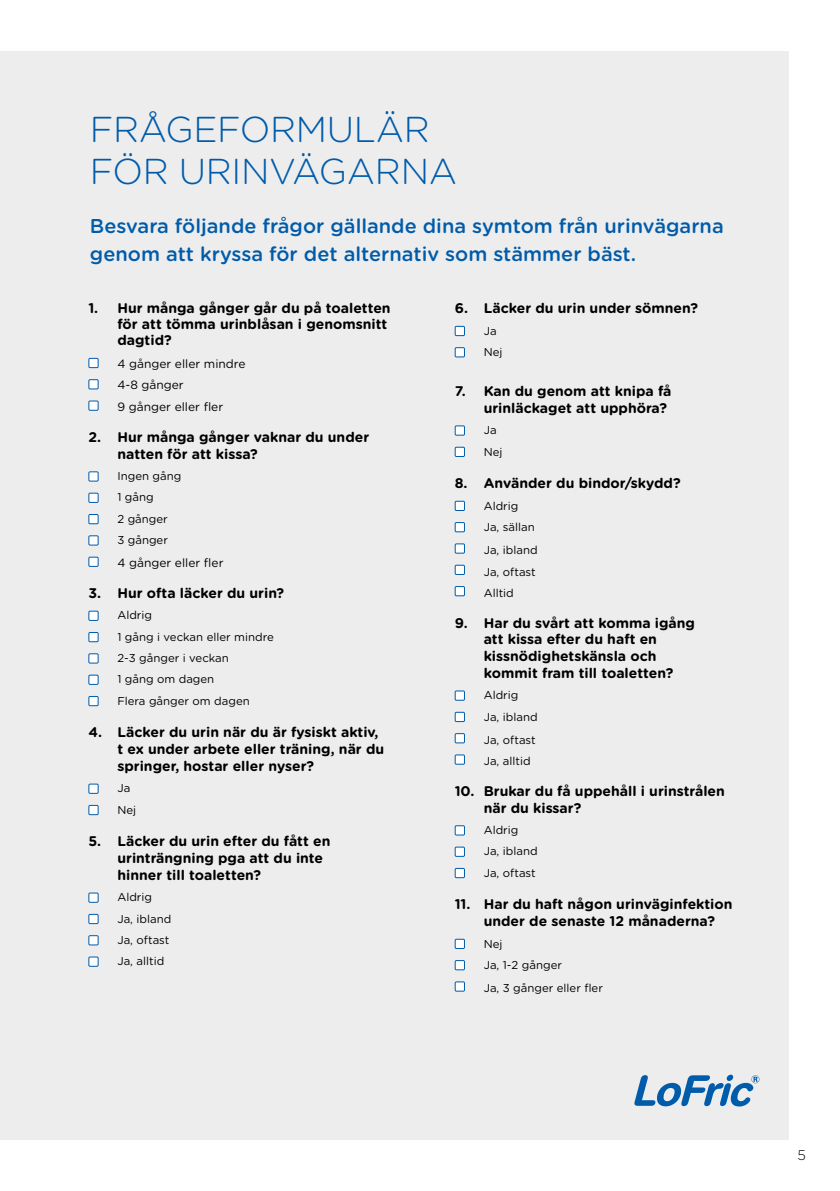
<style>
.page{position:relative;width:840px;height:1191px;background:#fff}
.page>*{position:absolute;margin:0;border:0;box-sizing:border-box;transform-origin:0 0}
.t1{font:300 36px/42px "Gotham Rounded";letter-spacing:-.01em;color:#005baa}
.t2{font:500 20px/28px "Gotham Rounded";color:#005baa}
.t3{font:700 14px/16.8px "Gotham Rounded";color:#000}
.t4{font:300 14px "Gotham Rounded";color:#000}
.t5{font:12px/21.4px "Gotham Rounded";color:#000}
.t6{font:11.4px/21.4px "Gotham Rounded";color:#000}
</style>
<div class="page">
<div style="left:0;top:51px;width:788px;height:1089px;background:#ededed"></div>
<svg style="left:633px;top:1074px;width:126px;height:32px;background:#8fb3d2"></svg>
<div style="left:89px;top:358px;width:9px;height:9px;background:#fff"></div>
<div style="left:88px;top:358px;width:11px;height:10px;border:1px solid #005baa"></div>
<div style="left:89px;top:380px;width:9px;height:9px;background:#fff"></div>
<div style="left:88px;top:379px;width:11px;height:10px;border:1px solid #005baa"></div>
<div style="left:89px;top:401px;width:9px;height:9px;background:#fff"></div>
<div style="left:88px;top:400px;width:11px;height:11px;border:1px solid #005baa"></div>
<div style="left:89px;top:472px;width:9px;height:9px;background:#fff"></div>
<div style="left:88px;top:471px;width:11px;height:10px;border:1px solid #005baa"></div>
<div style="left:89px;top:493px;width:9px;height:9px;background:#fff"></div>
<div style="left:88px;top:493px;width:11px;height:10px;border:1px solid #005baa"></div>
<div style="left:89px;top:514px;width:9px;height:10px;background:#fff"></div>
<div style="left:88px;top:514px;width:11px;height:10px;border:1px solid #005baa"></div>
<div style="left:89px;top:536px;width:9px;height:9px;background:#fff"></div>
<div style="left:88px;top:535px;width:11px;height:10px;border:1px solid #005baa"></div>
<div style="left:89px;top:557px;width:9px;height:9px;background:#fff"></div>
<div style="left:88px;top:556px;width:11px;height:11px;border:1px solid #005baa"></div>
<div style="left:89px;top:611px;width:9px;height:9px;background:#fff"></div>
<div style="left:88px;top:610px;width:11px;height:11px;border:1px solid #005baa"></div>
<div style="left:89px;top:632px;width:9px;height:10px;background:#fff"></div>
<div style="left:88px;top:632px;width:11px;height:10px;border:1px solid #005baa"></div>
<div style="left:89px;top:654px;width:9px;height:9px;background:#fff"></div>
<div style="left:88px;top:653px;width:11px;height:10px;border:1px solid #005baa"></div>
<div style="left:89px;top:675px;width:9px;height:9px;background:#fff"></div>
<div style="left:88px;top:674px;width:11px;height:11px;border:1px solid #005baa"></div>
<div style="left:89px;top:696px;width:9px;height:9px;background:#fff"></div>
<div style="left:88px;top:696px;width:11px;height:10px;border:1px solid #005baa"></div>
<div style="left:89px;top:784px;width:9px;height:9px;background:#fff"></div>
<div style="left:88px;top:783px;width:11px;height:11px;border:1px solid #005baa"></div>
<div style="left:89px;top:805px;width:9px;height:9px;background:#fff"></div>
<div style="left:88px;top:805px;width:11px;height:10px;border:1px solid #005baa"></div>
<div style="left:89px;top:893px;width:9px;height:9px;background:#fff"></div>
<div style="left:88px;top:892px;width:11px;height:10px;border:1px solid #005baa"></div>
<div style="left:89px;top:914px;width:9px;height:9px;background:#fff"></div>
<div style="left:88px;top:914px;width:11px;height:10px;border:1px solid #005baa"></div>
<div style="left:89px;top:935px;width:9px;height:10px;background:#fff"></div>
<div style="left:88px;top:935px;width:11px;height:10px;border:1px solid #005baa"></div>
<div style="left:89px;top:957px;width:9px;height:9px;background:#fff"></div>
<div style="left:88px;top:956px;width:11px;height:10px;border:1px solid #005baa"></div>
<div style="left:455px;top:326px;width:9px;height:9px;background:#fff"></div>
<div style="left:454px;top:326px;width:10px;height:10px;border:1px solid #005baa"></div>
<div style="left:455px;top:348px;width:9px;height:9px;background:#fff"></div>
<div style="left:454px;top:347px;width:10px;height:10px;border:1px solid #005baa"></div>
<div style="left:455px;top:426px;width:9px;height:9px;background:#fff"></div>
<div style="left:454px;top:425px;width:10px;height:10px;border:1px solid #005baa"></div>
<div style="left:455px;top:447px;width:9px;height:9px;background:#fff"></div>
<div style="left:454px;top:447px;width:10px;height:10px;border:1px solid #005baa"></div>
<div style="left:455px;top:501px;width:9px;height:9px;background:#fff"></div>
<div style="left:454px;top:501px;width:10px;height:10px;border:1px solid #005baa"></div>
<div style="left:455px;top:522px;width:9px;height:10px;background:#fff"></div>
<div style="left:454px;top:522px;width:10px;height:10px;border:1px solid #005baa"></div>
<div style="left:455px;top:544px;width:9px;height:9px;background:#fff"></div>
<div style="left:454px;top:543px;width:10px;height:10px;border:1px solid #005baa"></div>
<div style="left:455px;top:565px;width:9px;height:9px;background:#fff"></div>
<div style="left:454px;top:565px;width:10px;height:10px;border:1px solid #005baa"></div>
<div style="left:455px;top:586px;width:9px;height:10px;background:#fff"></div>
<div style="left:454px;top:586px;width:10px;height:10px;border:1px solid #005baa"></div>
<div style="left:455px;top:691px;width:9px;height:9px;background:#fff"></div>
<div style="left:454px;top:690px;width:10px;height:10px;border:1px solid #005baa"></div>
<div style="left:455px;top:712px;width:9px;height:9px;background:#fff"></div>
<div style="left:454px;top:712px;width:10px;height:10px;border:1px solid #005baa"></div>
<div style="left:455px;top:733px;width:9px;height:10px;background:#fff"></div>
<div style="left:454px;top:733px;width:10px;height:10px;border:1px solid #005baa"></div>
<div style="left:455px;top:755px;width:9px;height:9px;background:#fff"></div>
<div style="left:454px;top:754px;width:10px;height:10px;border:1px solid #005baa"></div>
<div style="left:455px;top:825px;width:9px;height:10px;background:#fff"></div>
<div style="left:454px;top:825px;width:10px;height:10px;border:1px solid #005baa"></div>
<div style="left:455px;top:847px;width:9px;height:9px;background:#fff"></div>
<div style="left:454px;top:846px;width:10px;height:11px;border:1px solid #005baa"></div>
<div style="left:455px;top:868px;width:9px;height:9px;background:#fff"></div>
<div style="left:454px;top:868px;width:10px;height:10px;border:1px solid #005baa"></div>
<div style="left:455px;top:939px;width:9px;height:9px;background:#fff"></div>
<div style="left:454px;top:938px;width:10px;height:11px;border:1px solid #005baa"></div>
<div style="left:455px;top:960px;width:9px;height:9px;background:#fff"></div>
<div style="left:454px;top:960px;width:10px;height:10px;border:1px solid #005baa"></div>
<div style="left:455px;top:982px;width:9px;height:9px;background:#fff"></div>
<div style="left:454px;top:981px;width:10px;height:10px;border:1px solid #005baa"></div>
<h1 class="t1" style="left:90px;top:107px;width:368px">FRÅGEFORMULÄR<br>FÖR URINVÄGARNA</h1>
<h2 class="t2" style="left:90px;top:210px;width:635px">Besvara följande frågor gällande dina symtom från urinvägarna genom att kryssa för det alternativ som stämmer bäst.</h2>
<p class="t3" style="left:117px;top:300px;width:275px;line-height:16px;text-indent:-29px">1. Hur många gånger går du på toaletten för att tömma urinblåsan i genomsnitt dagtid?</p>
<p class="t5" style="left:117px;top:352px;width:130px">4 gånger eller mindre<br>4-8 gånger<br>9 gånger eller fler</p>
<p class="t3" style="left:117px;top:428px;width:253px;text-indent:-29px">2. Hur många gånger vaknar du under natten för att kissa?</p>
<p class="t6" style="left:117px;top:465px;width:65px">Ingen gång<br>1 gång<br>2 gånger<br>3 gånger</p>
<p class="t5" style="left:117px;top:551px;width:108px">4 gånger eller fler</p>
<p class="t3" style="left:88px;top:584px;width:197px">3. Hur ofta läcker du urin?</p>
<p class="t6" style="left:117px;top:604px;width:158px">Aldrig<br>1 gång i veckan eller mindre<br>2-3 gånger i veckan<br>1 gång om dagen<br>Flera gånger om dagen</p>
<p class="t3" style="left:117px;top:723px;width:268px;text-indent:-29px">4. Läcker du urin när du är fysiskt aktiv, t ex under arbete eller träning, när du springer, hostar eller nyser?</p>
<p class="t6" style="left:117px;top:777px;width:20px">Ja<br>Nej</p>
<p class="t3" style="left:117px;top:832px;width:214px;text-indent:-29px">5. Läcker du urin efter du fått en urinträngning pga att du inte hinner till toaletten?</p>
<p class="t6" style="left:117px;top:886px;width:55px">Aldrig<br>Ja, ibland<br>Ja, oftast<br>Ja, alltid</p>
<p class="t3" style="left:454px;top:299px;width:245px">6. Läcker du urin under sömnen?</p>
<p class="t6" style="left:483px;top:319px;width:20px">Ja<br>Nej</p>
<p class="t3" style="left:483px;top:382px;width:189px;text-indent:-29px">7. Kan du genom att knipa få urinläckaget att upphöra?</p>
<p class="t6" style="left:483px;top:419px;width:20px">Ja<br>Nej</p>
<p class="t3" style="left:454px;top:474px;width:227px">8. Använder du bindor/skydd?</p>
<p class="t6" style="left:483px;top:494px;width:53px">Aldrig<br>Ja, sällan</p>
<p class="t6" style="left:483px;top:539px;width:55px">Ja, ibland<br>Ja, oftast<br>Alltid</p>
<p class="t3" style="left:483px;top:613px;width:213px;text-indent:-29px">9. Har du svårt att komma igång att kissa efter du haft en kissnödighetskänsla och kommit fram till toaletten?</p>
<p class="t6" style="left:483px;top:684px;width:55px">Aldrig<br>Ja, ibland</p>
<p class="t6" style="left:483px;top:728px;width:54px">Ja, oftast<br>Ja, alltid</p>
<p class="t3" style="left:483px;top:782px;width:242px;text-indent:-29px">10. Brukar du få uppehåll i urinstrålen när du kissar?</p>
<p class="t6" style="left:483px;top:819px;width:55px">Aldrig<br>Ja, ibland<br>Ja, oftast</p>
<p class="t3" style="left:483px;top:895px;width:250px;text-indent:-29px">11. Har du haft någon urinväginfektion under de senaste 12 månaderna?</p>
<p class="t6" style="left:483px;top:932px;width:80px">Nej<br>Ja, 1-2 gånger</p>
<p class="t6" style="left:483px;top:977px;width:121px">Ja, 3 gånger eller fler</p>
<p class="t4" style="left:797px;top:1145px;width:10px">5</p>
</div>
